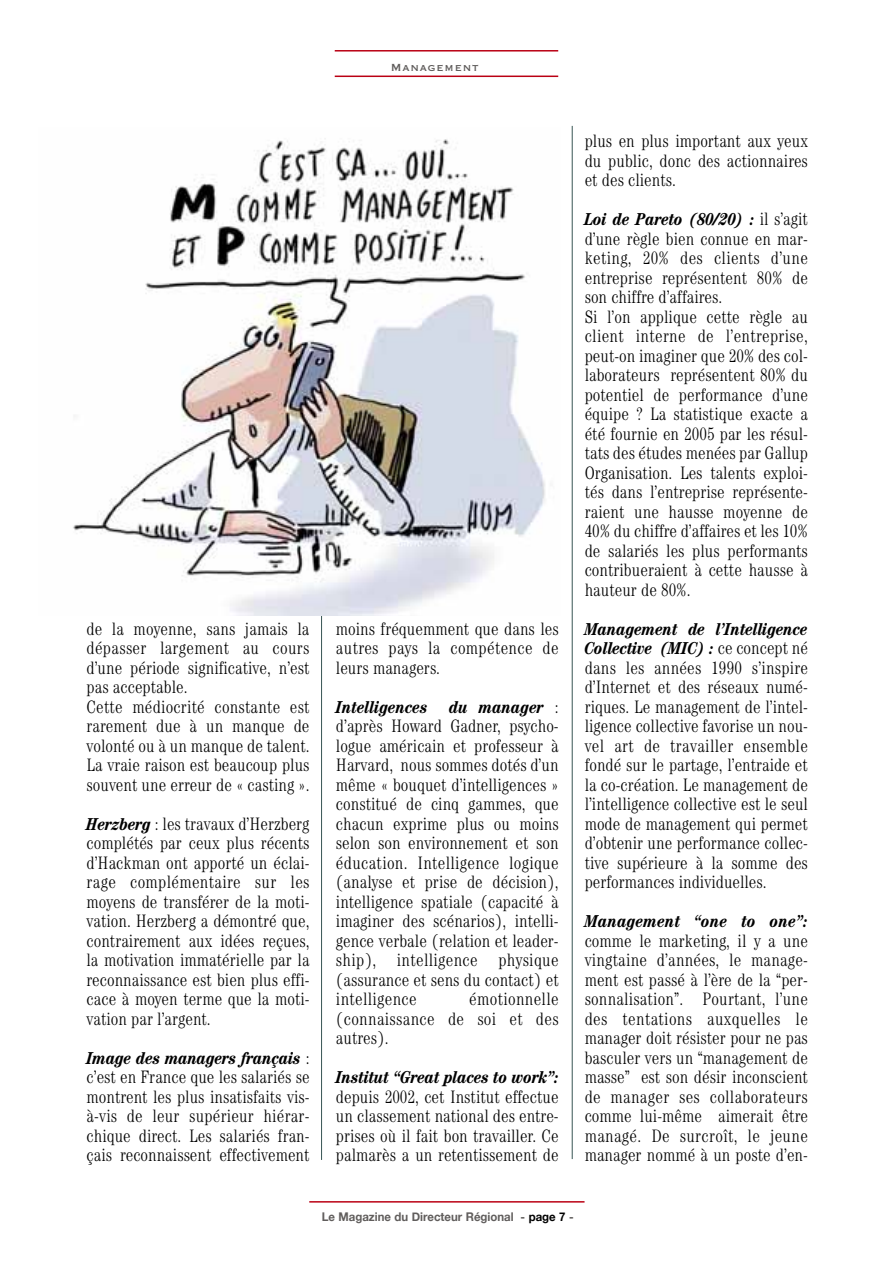
<style>
.page{position:relative;width:893px;height:1263px;background:#fff}
.page>*{position:absolute;margin:0;border:0;box-sizing:border-box;transform-origin:0 0}
.t1{font:300 condensed 18px/19.5px "Century";color:#000;text-align:justify;scale:.95 1}
.t2{font:italic 700 condensed 17.25px/19.5px "Century";color:#000}
.t3{font:italic 700 condensed 17.25px "Century";letter-spacing:.02em;color:#000}
.t4{font:13.5px "Copperplate Thirty One BC";letter-spacing:.06em;color:#605d5c;scale:.96 1}
.t5{font:700 12px "Helvetica Neue";color:#605d5c;scale:.95 1}
.s1{font-weight:700;font-style:italic;font-size:17.25px}
.s2{font-weight:300;font-style:normal;font-size:18px}
.s3{color:#000}
</style>
<div class="page">
<hr style="left:309px;top:1201px;width:275px;height:1px;background:#ba0014">
<hr style="left:335px;top:50px;width:223px;height:2px;background:#ba0014">
<hr style="left:335px;top:76px;width:223px;height:1px;background:#ba0014">
<hr style="left:572px;top:126px;width:1px;height:1033px;background:#385554">
<hr style="left:321px;top:602px;width:1px;height:558px;background:#385554">
<img style="left:73px;top:138px;width:472px;height:478px">
<p class="t4" style="left:391px;top:59px;width:93px">Management</p>
<p class="t1" style="left:87px;top:620px;width:236px;text-align:left">de la moyenne, sans jamais la dépasser largement au cours d’une période significative, n’est pas acceptable.<br>Cette médiocrité constante est rarement due à un manque de volonté ou à un manque de talent.<br>La vraie raison est beaucoup plus souvent une erreur de « casting ».</p>
<p class="t1" style="left:87px;top:815px;width:236px"><span class="s1">Herzberg</span> : les travaux d’Herzberg complétés par ceux plus récents d’Hackman ont apporté un éclai&shy;rage complémentaire sur les moyens de transférer de la moti&shy;vation. Herzberg a démontré que, contrairement aux idées reçues, la motivation immatérielle par la reconnaissance est bien plus effi&shy;cace à moyen terme que la moti&shy;vation par l’argent.</p>
<p class="t2" style="left:87px;top:1049px;width:225px">Image des managers français <span class="s2">:</span></p>
<p class="t1" style="left:87px;top:1069px;width:236px">c’est en France que les salariés se montrent les plus insatisfaits vis&shy;à-vis de leur supérieur hiérar&shy;chique direct. Les salariés fran&shy;çais reconnaissent effectivement</p>
<p class="t1" style="left:336px;top:620px;width:236px">moins fréquemment que dans les autres pays la compétence de leurs managers.</p>
<p class="t2" style="left:336px;top:698px;width:93px">Intelligences</p>
<p class="t2" style="left:450px;top:698px;width:111px">du manager <span class="s2">:</span></p>
<p class="t1" style="left:336px;top:718px;width:236px">d’après Howard Gadner, psycho&shy;logue américain et professeur à Harvard, nous sommes dotés d’un même « bouquet d’intelligences » constitué de cinq gammes, que chacun exprime plus ou moins selon son environnement et son éducation. Intelligence logique (analyse et prise de décision), intelligence spatiale (capacité à imaginer des scénarios), intelli&shy;gence verbale (relation et leader&shy;ship), intelligence physique (assurance et sens du contact) et intelligence</p>
<p class="t1" style="left:336px;top:991px;width:236px;text-indent:133px">émotionnelle (connaissance de soi et des autres).</p>
<p class="t2" style="left:336px;top:1069px;width:224px">Institut “Great places to work”:</p>
<p class="t1" style="left:336px;top:1088px;width:236px">depuis 2002, cet Institut effectue un classement national des entre&shy;prises où il fait bon travailler. Ce palmarès a un retentissement de</p>
<p class="t1" style="left:585px;top:133px;width:236px">plus en plus important aux yeux du public, donc des actionnaires et des clients.</p>
<p class="t2" style="left:585px;top:211px;width:225px">Loi de Pareto (80/20) : <span class="s2">il s’agit</span></p>
<p class="t1" style="left:585px;top:230px;width:237px;text-align:left">d’une règle bien connue en mar&shy;keting, 20% des clients d’une entreprise représentent 80% de son chiffre d’affaires.<br>Si l’on applique cette règle au client interne de l’entreprise, peut-on imaginer que 20% des col&shy;laborateurs représentent 80% du potentiel de performance d’une équipe ? La statistique exacte a été fournie en 2005 par les résul&shy;tats des études menées par Gallup<br>Organisation. Les talents exploi&shy;tés dans l’entreprise représente&shy;raient une hausse moyenne de<br>40% du chiffre d’affaires et les 10% de salariés les plus performants contribueraient à cette hausse à hauteur de 80%.</p>
<p class="t2" style="left:585px;top:620px;width:225px">Management de l’Intelligence<br>Collective (MIC) : <span class="s2">ce concept né</span></p>
<p class="t1" style="left:585px;top:659px;width:237px">dans les années 1990 s’inspire d’Internet et des réseaux numé&shy;riques. Le management de l’intel&shy;ligence collective favorise un nou&shy;vel art de travailler ensemble fondé sur le partage, l’entraide et la co-création. Le management de l’intelligence collective est le seul mode de management qui permet d’obtenir une performance collec&shy;tive supérieure à la somme des performances individuelles.</p>
<p class="t3" style="left:585px;top:915px;width:225px">Management “one to one”:</p>
<p class="t1" style="left:585px;top:932px;width:237px">comme le marketing, il y a une vingtaine d’années, le manage&shy;ment est passé à l’ère de la “per&shy;sonnalisation”. Pourtant, l’une des tentations auxquelles le manager doit résister pour ne pas basculer vers un “management de masse” est son désir inconscient de manager ses collaborateurs comme lui-même aimerait être managé. De surcroît, le jeune manager nommé à un poste d’en-</p>
<p class="t5" style="left:322px;top:1209px;width:267px">Le Magazine du Directeur Régional - <span class="s3">page 7</span> -</p>
</div>
